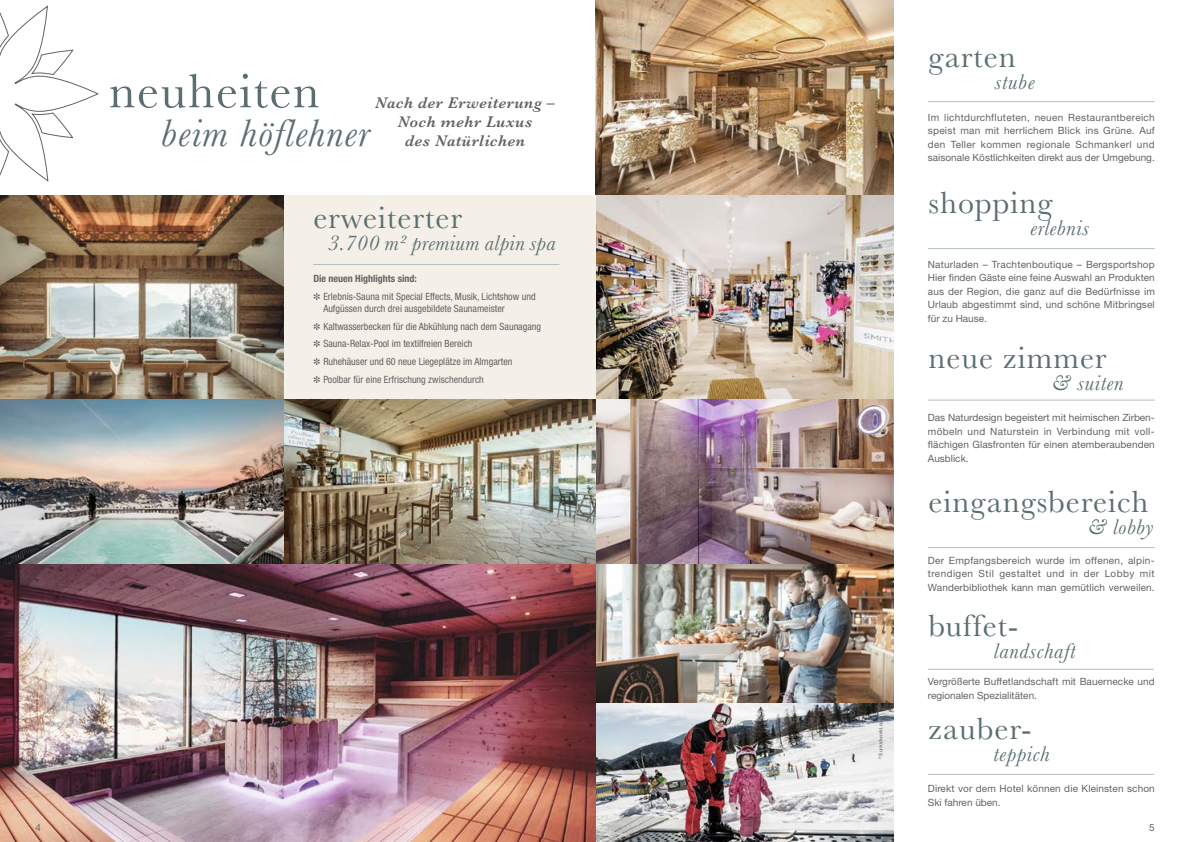
<style>
.page{position:relative;width:1191px;height:842px;background:#fff}
.page>*{position:absolute;margin:0;border:0;box-sizing:border-box;transform-origin:0 0}
.t1{font:50px "Baskerville";letter-spacing:.03em;color:#5b6e70}
.t2{font:italic 40px "Baskerville";letter-spacing:.03em;color:#5b6e70}
.t3{font:32px "Baskerville";letter-spacing:.03em;color:#5b6e70}
.t4{font:italic 22px "Baskerville";letter-spacing:.02em;color:#5b6e70}
.t5{font:italic 600 16px/19px "Baskerville";letter-spacing:.03em;color:#636362;text-align:center}
.t6{font:10px/13.5px "Helvetica Neue LT Std";letter-spacing:.01em;color:#636362;text-align:justify}
.t7{font:condensed 10px/17.7px "Helvetica Neue LT Std";color:#636362}
.t8{font:5px "Helvetica Neue LT Std";color:#636362}
.s1{font-weight:700}
</style>
<div class="page">
<img style="left:595px;top:0;width:298px;height:196px">
<img style="left:595px;top:196px;width:298px;height:204px">
<img style="left:595px;top:400px;width:298px;height:165px">
<img style="left:595px;top:702px;width:298px;height:140px">
<svg style="left:0;top:6px;width:98px;height:176px"></svg>
<hr style="left:928px;top:248px;width:226px;height:1px;background:#b3bec5">
<hr style="left:928px;top:101px;width:226px;height:1px;background:#b3bec5">
<hr style="left:928px;top:669px;width:225px;height:1px;background:#b3bec5">
<hr style="left:928px;top:774px;width:226px;height:1px;background:#b3bec5">
<img style="left:0;top:196px;width:283px;height:204px">
<div style="left:283px;top:196px;width:312px;height:218px;background:#f4f0e8"></div>
<hr style="left:313px;top:264px;width:246px;height:1px;background:#b3bec5">
<hr style="left:928px;top:547px;width:226px;height:1px;background:#b3bec5">
<hr style="left:928px;top:400px;width:226px;height:1px;background:#b3bec5">
<img style="left:595px;top:565px;width:298px;height:137px">
<img style="left:0;top:400px;width:595px;height:165px">
<img style="left:0;top:565px;width:595px;height:277px">
<h1 class="t1" style="left:109px;top:59px;width:212px">neuheiten</h1>
<h2 class="t2" style="left:161px;top:107px;width:210px">beim höflehner</h2>
<h3 class="t5" style="left:375px;top:94px;width:181px">Nach der Erweiterung –<br>Noch mehr Luxus<br>des Natürlichen</h3>
<h3 class="t3" style="left:313px;top:197px;width:150px">erweiterter</h3>
<h3 class="t4" style="left:328px;top:228px;width:229px">3.700 m² premium alpin spa</h3>
<p class="t7" style="left:313px;top:270px;width:224px"><span class="s1">Die neuen Highlights sind:<br></span>✽ Erlebnis-Sauna mit Special Effects, Musik, Lichtshow und</p>
<p class="t7" style="left:313px;top:299px;width:229px;text-indent:10px">Aufgüssen durch drei ausgebildete Saunameister<br>✽ Kaltwasserbecken für die Abkühlung nach dem Saunagang ✽ Sauna-Relax-Pool im textilfreien Bereich<br>✽ Ruhehäuser und 60 neue Liegeplätze im Almgarten<br>✽ Poolbar für eine Erfrischung zwischendurch</p>
<p class="t6" style="left:35px;top:820px;width:7px">4</p>
<p class="t8" style="left:878px;top:759px;width:44px;rotate:-90deg"><sup>©</sup> Sunkidworld.com</p>
<h3 class="t3" style="left:928px;top:36px;width:89px">garten</h3>
<h3 class="t4" style="left:994px;top:67px;width:41px">stube</h3>
<p class="t6" style="left:928px;top:110px;width:228px">Im lichtdurchfluteten, neuen Restaurantbereich speist man mit herrlichem Blick ins Grüne. Auf den Teller kommen regionale Schmankerl und saisonale Köstlichkeiten direkt aus der Umgebung.</p>
<h3 class="t3" style="left:928px;top:183px;width:125px">shopping</h3>
<h3 class="t4" style="left:1030px;top:214px;width:60px">erlebnis</h3>
<p class="t6" style="left:928px;top:257px;width:228px">Naturladen – Trachtenboutique – Bergsportshop Hier finden Gäste eine feine Auswahl an Produkten aus der Region, die ganz auf die Bedürfnisse im Urlaub abgestimmt sind, und schöne Mitbringsel für zu Hause.</p>
<h3 class="t3" style="left:928px;top:337px;width:179px">neue zimmer</h3>
<h3 class="t4" style="left:1051px;top:368px;width:73px">&amp; suiten</h3>
<p class="t6" style="left:928px;top:411px;width:228px">Das Naturdesign begeistert mit heimischen Zirben&shy;möbeln und Naturstein in Verbindung mit voll&shy;flächigen Glasfronten für einen atemberaubenden Ausblick.</p>
<h3 class="t3" style="left:928px;top:481px;width:221px">eingangsbereich</h3>
<h3 class="t4" style="left:1087px;top:512px;width:67px">&amp; lobby</h3>
<p class="t6" style="left:928px;top:553px;width:228px">Der Empfangsbereich wurde im offenen, alpin&shy;trendigen Stil gestaltet und in der Lobby mit Wanderbibliothek kann man gemütlich verweilen.</p>
<h3 class="t3" style="left:928px;top:605px;width:91px">buffet-</h3>
<h3 class="t4" style="left:993px;top:636px;width:83px">landschaft</h3>
<p class="t6" style="left:928px;top:675px;width:228px">Vergrößerte Buffetlandschaft mit Bauernecke und regionalen Spezialitäten.</p>
<h3 class="t3" style="left:928px;top:708px;width:104px">zauber-</h3>
<h3 class="t4" style="left:993px;top:739px;width:57px">teppich</h3>
<p class="t6" style="left:928px;top:782px;width:228px">Direkt vor dem Hotel können die Kleinsten schon<br>Ski fahren üben.</p>
<p class="t6" style="left:1149px;top:820px;width:7px">5</p>
</div>
